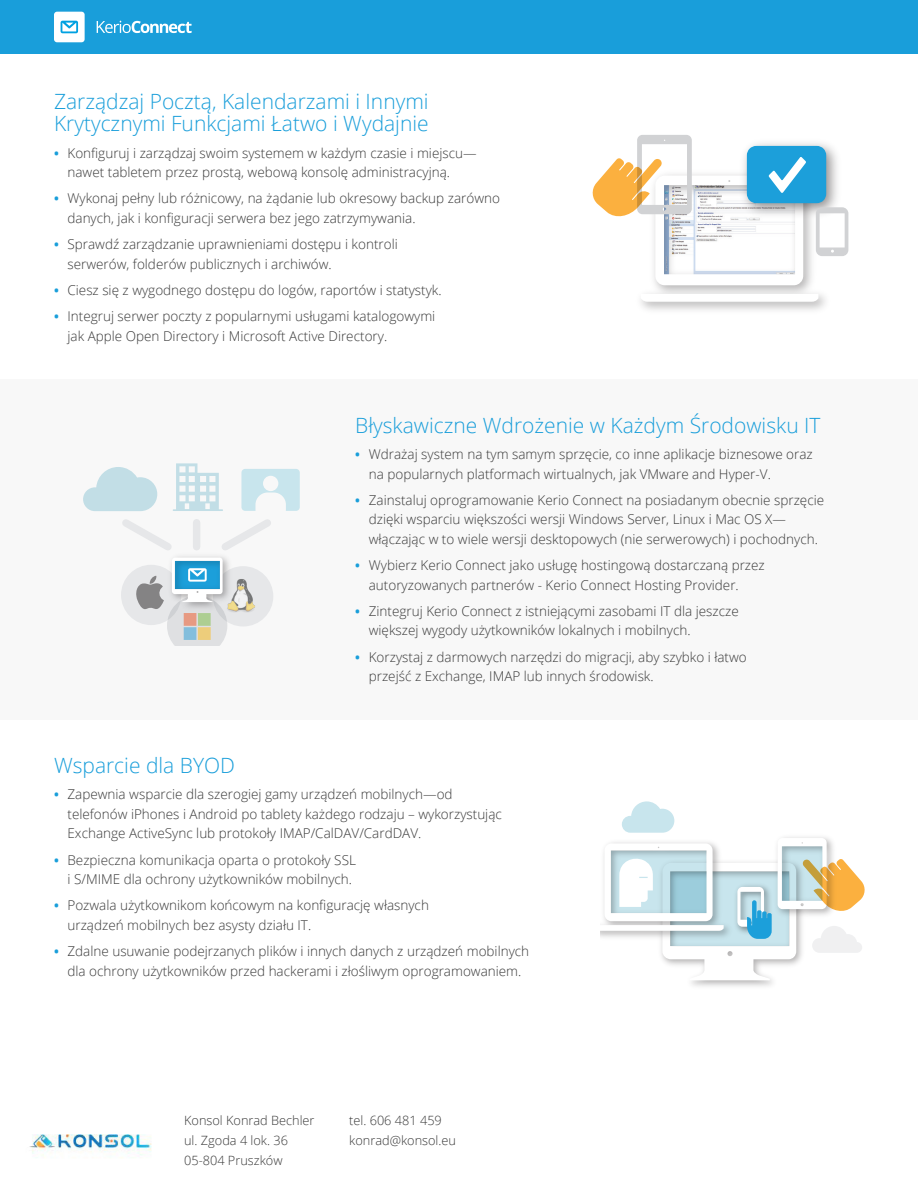
<style>
.page{position:relative;width:918px;height:1188px;background:#fff}
.page>*{position:absolute;margin:0;border:0;box-sizing:border-box;transform-origin:0 0}
.t1{font:300 21px/22.5px "Open Sans";color:#199eda}
.t2{font:300 13.5px/19.5px "Open Sans";color:#383838}
.t3{font:300 12.75px/19.8px "Open Sans";color:#383838}
.s1{font-weight:700;font-size:12.75px;color:#199eda}
</style>
<div class="page">
<div style="left:0;top:0;width:918px;height:54px;background:#199eda"></div>
<div style="left:54px;top:12px;width:31px;height:30px;background:#fff;border-radius:3px"></div>
<svg style="left:97px;top:21px;width:95px;height:12px"></svg>
<svg style="left:61px;top:21px;width:17px;height:12px"></svg>
<div style="left:0;top:379px;width:918px;height:340px;background:#f8f8f8"></div>
<svg style="left:593px;top:135px;width:255px;height:167px"></svg>
<svg style="left:83px;top:463px;width:217px;height:183px"></svg>
<div style="left:193px;top:523px;width:7px;height:24px;background:#e6e7e9"></div>
<svg style="left:600px;top:801px;width:265px;height:179px"></svg>
<img style="left:29px;top:1134px;width:123px;height:24px">
<h1 class="t1" style="left:54px;top:90px;width:376px">Zarządzaj Pocztą, Kalendarzami i Innymi<br>Krytycznymi Funkcjami Łatwo i Wydajnie</h1>
<p class="t2" style="left:68px;top:143px;width:411px;text-indent:-14px"><span class="s1">•</span> Konfiguruj i zarządzaj swoim systemem w każdym czasie i miejscu— nawet tabletem przez prostą, webową konsolę administracyjną.</p>
<p class="t2" style="left:68px;top:188px;width:434px;text-indent:-14px"><span class="s1">•</span> Wykonaj pełny lub różnicowy, na żądanie lub okresowy backup zarówno danych, jak i konfiguracji serwera bez jego zatrzymywania.</p>
<p class="t2" style="left:68px;top:234px;width:332px;text-indent:-14px"><span class="s1">•</span> Sprawdź zarządzanie uprawnieniami dostępu i kontroli serwerów, folderów publicznych i archiwów.</p>
<p class="t2" style="left:54px;top:280px;width:389px"><span class="s1">•</span> Ciesz się z wygodnego dostępu do logów, raportów i statystyk.</p>
<p class="t2" style="left:68px;top:306px;width:369px;text-indent:-14px"><span class="s1">•</span> Integruj serwer poczty z popularnymi usługami katalogowymi jak Apple Open Directory i Microsoft Active Directory.</p>
<h1 class="t1" style="left:355px;top:414px;width:467px">Błyskawiczne Wdrożenie w Każdym Środowisku IT</h1>
<p class="t2" style="left:369px;top:444px;width:446px;text-indent:-14px"><span class="s1">•</span> Wdrażaj system na tym samym sprzęcie, co inne aplikacje biznesowe oraz na popularnych platformach wirtualnych, jak VMware and Hyper-V.</p>
<p class="t2" style="left:369px;top:490px;width:457px;text-indent:-14px"><span class="s1">•</span> Zainstaluj oprogramowanie Kerio Connect na posiadanym obecnie sprzęcie dzięki wsparciu większości wersji Windows Server, Linux i Mac OS X— włączając w to wiele wersji desktopowych (nie serwerowych) i pochodnych.</p>
<p class="t2" style="left:369px;top:555px;width:398px;text-indent:-14px"><span class="s1">•</span> Wybierz Kerio Connect jako usługę hostingową dostarczaną przez autoryzowanych partnerów - Kerio Connect Hosting Provider.</p>
<p class="t2" style="left:369px;top:601px;width:371px;text-indent:-14px"><span class="s1">•</span> Zintegruj Kerio Connect z istniejącymi zasobami IT dla jeszcze większej wygody użytkowników lokalnych i mobilnych.</p>
<p class="t2" style="left:369px;top:647px;width:379px;text-indent:-14px"><span class="s1">•</span> Korzystaj z darmowych narzędzi do migracji, aby szybko i łatwo przejść z Exchange, IMAP lub innych środowisk.</p>
<h1 class="t1" style="left:54px;top:754px;width:182px">Wsparcie dla BYOD</h1>
<p class="t2" style="left:68px;top:784px;width:436px;text-indent:-14px"><span class="s1">•</span> Zapewnia wsparcie dla szerogiej gamy urządzeń mobilnych—od telefonów iPhones i Android po tablety każdego rodzaju – wykorzystując<br>Exchange ActiveSync lub protokoły IMAP/CalDAV/CardDAV.</p>
<p class="t2" style="left:54px;top:850px;width:303px;text-align:right"><span class="s1">•</span> Bezpieczna komunikacja oparta o protokoły SSL i S/MIME dla ochrony użytkowników mobilnych.</p>
<p class="t2" style="left:68px;top:895px;width:363px;text-indent:-14px"><span class="s1">•</span> Pozwala użytkownikom końcowym na konfigurację własnych urządzeń mobilnych bez asysty działu IT.</p>
<p class="t2" style="left:54px;top:941px;width:477px;text-align:center"><span class="s1">•</span> Zdalne usuwanie podejrzanych plików i innych danych z urządzeń mobilnych dla ochrony użytkowników przed hackerami i złośliwym oprogramowaniem.</p>
<p class="t3" style="left:184px;top:1111px;width:132px">Konsol Konrad Bechler ul. Zgoda 4 lok. 36<br>05-804 Pruszków</p>
<p class="t3" style="left:349px;top:1111px;width:108px">tel. 606 481 459 konrad@konsol.eu</p>
</div>
